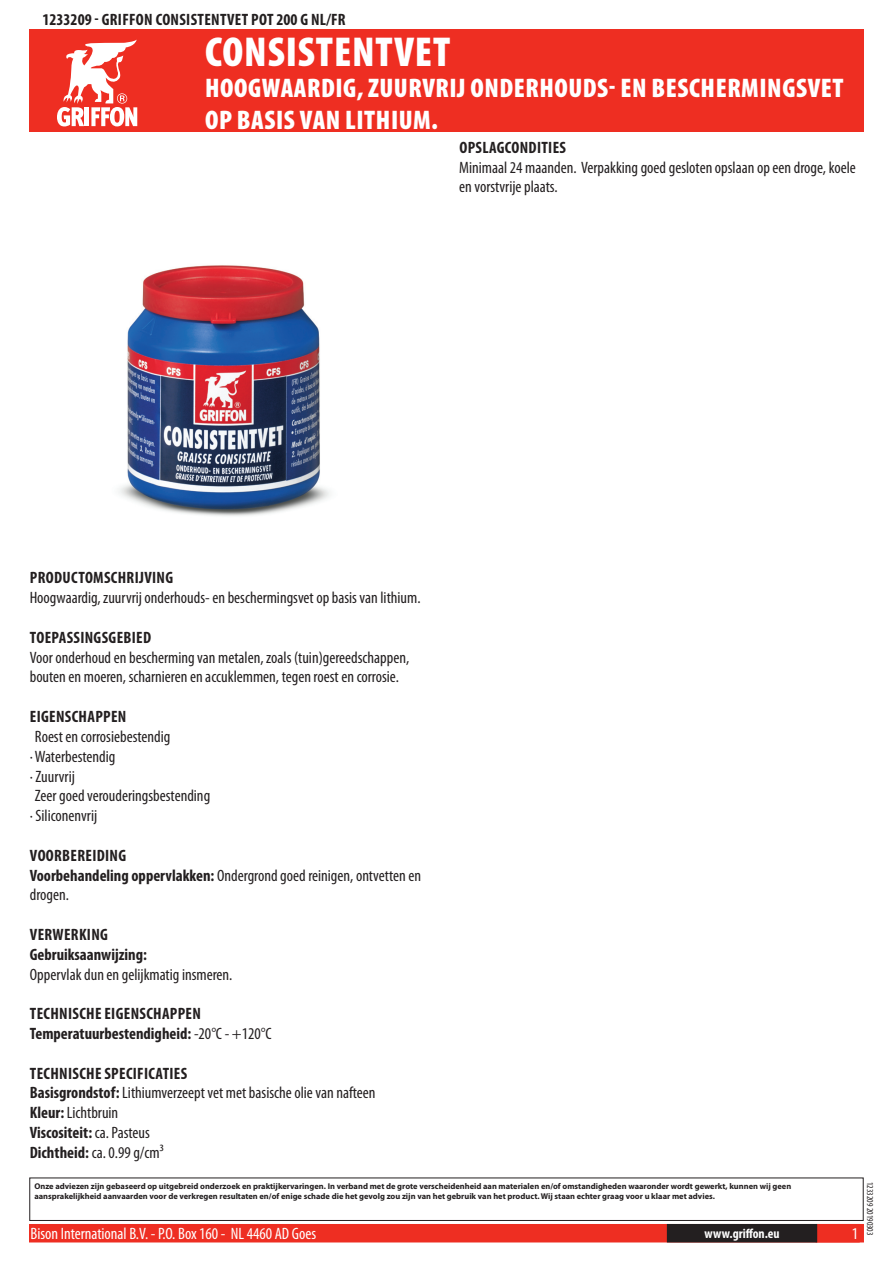
<style>
.page{position:relative;width:893px;height:1263px;background:#fff}
.page>*{position:absolute;margin:0;border:0;box-sizing:border-box;transform-origin:0 0}
.t1{font:900 condensed 42px "Myriad Pro";letter-spacing:.02em;color:#fff}
.t2{font:900 condensed 27px/32.4px "Myriad Pro";letter-spacing:.02em;color:#fff}
.t3{font:condensed 16.5px/19.8px "Myriad Pro";color:#231f20}
.t4{font:700 condensed 16.5px/19.8px "Myriad Pro";letter-spacing:.02em;color:#231f20}
.t5{font:condensed 16.5px "Myriad Pro";color:#fff}
.t6{font:700 condensed 13.5px "Myriad Pro";color:#fff}
.t7{font:condensed 9px "Myriad Pro";color:#231f20}
.t8{font:700 8.4px/10.1px "Myriad Pro";color:#231f20}
.s1{font-weight:400}
.s2{font-weight:700}
</style>
<div class="page">
<div style="left:30px;top:1225px;width:833px;height:17px;background:#ee2e22"></div>
<div style="left:29px;top:1224px;width:835px;height:18px;border:2px solid #ee2e22"></div>
<div style="left:816px;top:1224px;width:44px;height:18px;border:2px solid #ee2e22"></div>
<div style="left:668px;top:1225px;width:148px;height:17px;background:#231f20"></div>
<div style="left:667px;top:1224px;width:150px;height:18px;border:2px solid #231f20"></div>
<div style="left:29px;top:1177px;width:835px;height:44px;border:1px solid #231f20"></div>
<div style="left:30px;top:30px;width:834px;height:102px;background:#ee2e22"></div>
<svg style="left:57px;top:39px;width:80px;height:87px"></svg>
<img style="left:119px;top:265px;width:211px;height:251px">
<p class="t4" style="left:43px;top:9px;width:297px">1233209 - GRIFFON CONSISTENTVET POT 200 G NL/FR</p>
<h1 class="t1" style="left:205px;top:25px;width:246px">CONSISTENTVET</h1>
<h2 class="t2" style="left:205px;top:71px;width:640px">HOOGWAARDIG, ZUURVRIJ ONDERHOUDS- EN BESCHERMINGSVET<br>OP BASIS VAN LITHIUM.</h2>
<p class="t4" style="left:459px;top:137px;width:108px">OPSLAGCONDITIES</p>
<p class="t3" style="left:459px;top:157px;width:398px">Minimaal 24 maanden. Verpakking goed gesloten opslaan op een droge, koele en vorstvrije plaats.</p>
<p class="t4" style="left:30px;top:568px;width:144px">PRODUCTOMSCHRIJVING</p>
<p class="t3" style="left:30px;top:588px;width:392px">Hoogwaardig, zuurvrij onderhouds- en beschermingsvet op basis van lithium.</p>
<p class="t4" style="left:30px;top:627px;width:123px">TOEPASSINGSGEBIED</p>
<p class="t3" style="left:30px;top:647px;width:381px">Voor onderhoud en bescherming van metalen, zoals (tuin)gereedschappen, bouten en moeren, scharnieren en accuklemmen, tegen roest en corrosie.</p>
<p class="t4" style="left:30px;top:706px;width:98px">EIGENSCHAPPEN</p>
<p class="t3" style="left:35px;top:726px;width:137px">Roest en corrosiebestendig</p>
<p class="t3" style="left:30px;top:746px;width:87px">· Waterbestendig</p>
<p class="t3" style="left:30px;top:766px;width:47px">· Zuurvrij</p>
<p class="t3" style="left:35px;top:786px;width:177px">Zeer goed verouderingsbestending</p>
<p class="t3" style="left:30px;top:805px;width:69px">· Siliconenvrij</p>
<p class="t4" style="left:30px;top:845px;width:393px">VOORBEREIDING<br>VOORBEHANDELING OPPERVLAKKEN: <span class="s1">Ondergrond goed reinigen, ontvetten en drogen.</span></p>
<p class="t4" style="left:30px;top:924px;width:119px">VERWERKING<br>GEBRUIKSAANWIJZING:</p>
<p class="t3" style="left:30px;top:964px;width:204px">Oppervlak dun en gelijkmatig insmeren.</p>
<p class="t4" style="left:30px;top:1003px;width:243px">TECHNISCHE EIGENSCHAPPEN<br>TEMPERATUURBESTENDIGHEID: <span class="s1">-20°C - +120°C</span></p>
<p class="t3" style="left:30px;top:1063px;width:347px"><span class="s2">TECHNISCHE SPECIFICATIES<br>BASISGRONDSTOF:</span> Lithiumverzeept vet met basische olie van nafteen <span class="s2">KLEUR:</span> Lichtbruin<br><span class="s2">VISCOSITEIT:</span> ca. Pasteus<br><span class="s2">DICHTHEID:</span> ca. 0.99 g/cm³</p>
<p class="t8" style="left:34px;top:1181px;width:758px">Onze adviezen zijn gebaseerd op uitgebreid onderzoek en praktijkervaringen. In verband met de grote verscheidenheid aan materialen en/of omstandigheden waaronder wordt gewerkt, kunnen wij geen aansprakelijkheid aanvaarden voor de verkregen resultaten en/of enige schade die het gevolg zou zijn van het gebruik van het product. Wij staan echter graag voor u klaar met advies.</p>
<p class="t5" style="left:31px;top:1224px;width:287px">Bison International B.V. - P.O. Box 160 - NL 4460 AD Goes</p>
<p class="t6" style="left:704px;top:1225px;width:77px">WWW.GRIFFON.EU</p>
<p class="t5" style="left:852px;top:1224px;width:8px">1</p>
<p class="t7" style="left:875px;top:1182px;width:55px;rotate:90deg">1233209 20190303</p>
</div>
